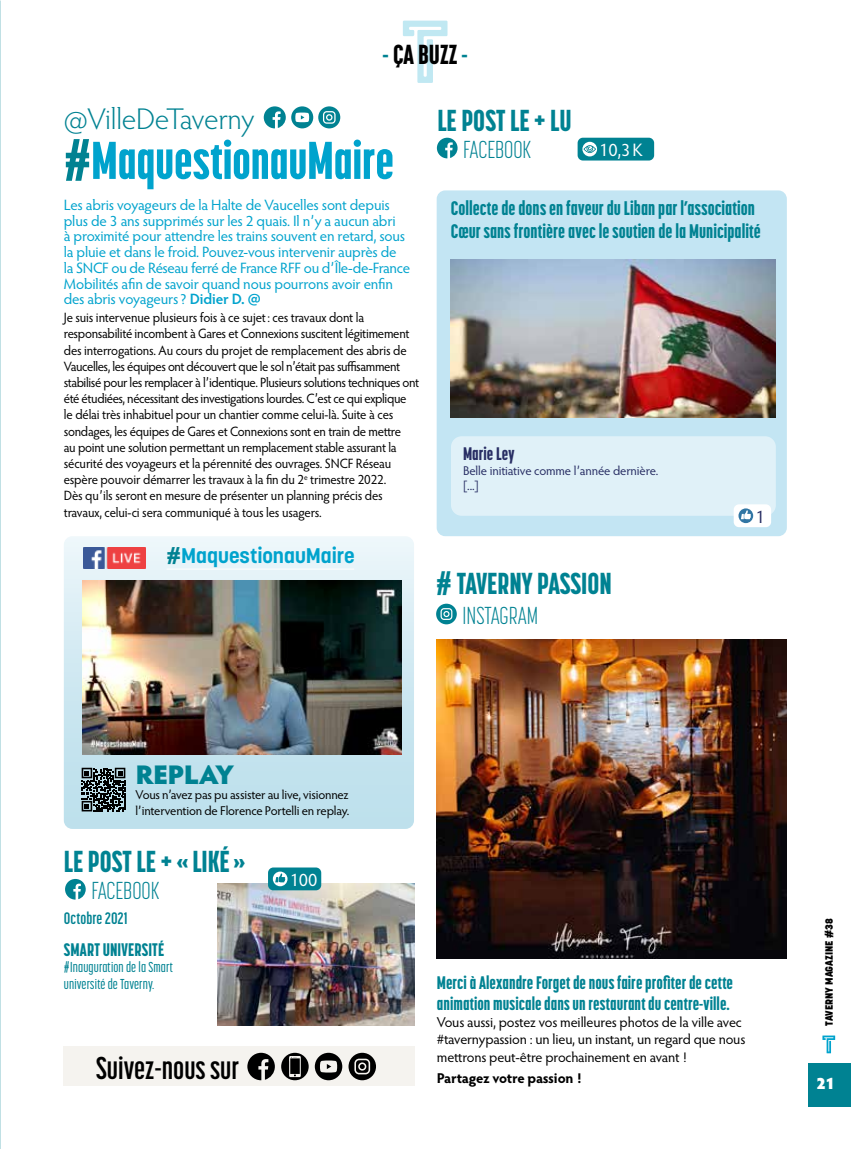
<style>
.page{position:relative;width:851px;height:1149px;background:#fff}
.page>*{position:absolute;margin:0;border:0;box-sizing:border-box;transform-origin:0 0}
.t1{font:800 52.5px "Korolev Compressed";letter-spacing:-.005em;color:#00a3cd}
.t2{font:700 31.35px "Korolev Compressed";color:#000}
.t3{font:800 30px "Korolev Compressed";color:#008292}
.t4{font:300 30px "Hypatia Sans Pro";letter-spacing:-.015em;color:#008292}
.t5{font:800 27.15px "Korolev Compressed";color:#000}
.t6{font:900 27px "Hypatia Sans Pro";letter-spacing:-.03em;color:#008292}
.t7{font:300 24.3px "Korolev Compressed";color:#008292}
.t8{font:700 21px "Korolev";letter-spacing:-.005em;color:#00a3cd}
.t9{font:800 19.5px/23.4px "Korolev Compressed";color:#008292}
.t10{font:800 18px/21.6px "Korolev Compressed";letter-spacing:.005em;color:#008292}
.t11{font:800 18px "Korolev Compressed";letter-spacing:.005em;color:#282e64}
.t12{font:18px "Hypatia Sans Pro";letter-spacing:-.01em;color:#fff}
.t13{font:18px "Hypatia Sans Pro";color:#282e64}
.t14{font:700 16.5px "Korolev Compressed";letter-spacing:.01em;color:#008292}
.t15{font:900 16.5px "Hypatia Sans Pro";color:#fff}
.t16{font:15px/15.8px "Hypatia Sans Pro";letter-spacing:-.015em;color:#00a3cd}
.t17{font:14.25px/17.1px "Hypatia Sans Pro";letter-spacing:-.015em;color:#000}
.t18{font:500 14.25px/16.5px "Korolev Compressed";letter-spacing:.01em;color:#008292}
.t19{font:700 14.25px "Hypatia Sans Pro";letter-spacing:-.02em;color:#000}
.t20{font:13.5px/16.2px "Hypatia Sans Pro";letter-spacing:-.02em;color:#000;scale:.95 1}
.t21{font:12.75px/15.3px "Hypatia Sans Pro";letter-spacing:-.015em;color:#000}
.t22{font:12.75px/15.3px "Hypatia Sans Pro";letter-spacing:-.01em;color:#282e64}
.t23{font:800 10.5px "Korolev";color:#000}
.s1{color:#008292}
.s2{font-weight:600}
</style>
<div class="page">
<svg style="left:64px;top:536px;width:350px;height:292px;background:#cfe7ef"></svg>
<div style="left:64px;top:1045px;width:351px;height:39px;background:#f5f3ef"></div>
<svg style="left:247px;top:1052px;width:28px;height:27px"></svg>
<svg style="left:315px;top:1052px;width:27px;height:27px"></svg>
<svg style="left:348px;top:1052px;width:28px;height:27px"></svg>
<svg style="left:281px;top:1052px;width:27px;height:27px"></svg>
<img style="left:84px;top:547px;width:62px;height:21px">
<hr style="left:167px;top:568px;width:187px;height:1px;background:#fff">
<div style="left:78px;top:764px;width:51px;height:50px;background:#c1e2ed"></div>
<svg style="left:81px;top:767px;width:45px;height:45px"></svg>
<svg style="left:82px;top:767px;width:43px;height:44px"></svg>
<div style="left:808px;top:1062px;width:42px;height:44px;background:#008292"></div>
<svg style="left:822px;top:1035px;width:13px;height:17px"></svg>
<div style="left:436px;top:190px;width:350px;height:346px;background:#c3e5f3;border-radius:9px"></div>
<svg style="left:403px;top:21px;width:44px;height:62px"></svg>
<svg style="left:264px;top:106px;width:76px;height:22px"></svg>
<img style="left:436px;top:639px;width:350px;height:319px">
<svg style="left:436px;top:603px;width:20px;height:21px"></svg>
<img style="left:450px;top:259px;width:325px;height:158px">
<img style="left:83px;top:580px;width:319px;height:174px">
<div style="left:451px;top:436px;width:324px;height:79px;background:#e0f1f8;border-radius:11px"></div>
<div style="left:733px;top:504px;width:38px;height:23px;background:#fff;border-radius:5px"></div>
<svg style="left:738px;top:508px;width:15px;height:15px"></svg>
<svg style="left:740px;top:510px;width:10px;height:9px"></svg>
<svg style="left:437px;top:138px;width:20px;height:20px"></svg>
<svg style="left:65px;top:878px;width:21px;height:21px"></svg>
<img style="left:218px;top:882px;width:197px;height:143px">
<div style="left:268px;top:867px;width:53px;height:23px;background:#008292;border-radius:5px"></div>
<svg style="left:273px;top:871px;width:14px;height:15px"></svg>
<svg style="left:275px;top:873px;width:10px;height:9px"></svg>
<div style="left:577px;top:138px;width:77px;height:22px;background:#008292;border-radius:5px"></div>
<svg style="left:582px;top:142px;width:15px;height:14px"></svg>
<h3 class="t4" style="left:64px;top:99px;width:192px">@VilleDeTaverny</h3>
<h3 class="t5" style="left:382px;top:38px;width:87px"><span class="s1">-</span> ÇA BUZZ <span class="s1">-</span></h3>
<h3 class="t3" style="left:437px;top:102px;width:136px">LE POST LE + LU</h3>
<h1 class="t1" style="left:64px;top:130px;width:332px"><span class="s1">#</span>MaquestionauMaire</h1>
<h3 class="t7" style="left:463px;top:136px;width:69px">FACEBOOK</h3>
<h3 class="t12" style="left:599px;top:138px;width:45px">10,3K</h3>
<p class="t16" style="left:64px;top:196px;width:348px">Les abris voyageurs de la Halte de Vaucelles sont depuis plus de 3 ans supprimés sur les 2 quais. Il n’y a aucun abri<br>à proximité pour attendre les trains souvent en retard, sous la pluie et dans le froid. Pouvez-vous intervenir auprès de<br>la SNCF ou de Réseau ferré de France RFF ou d’Île-de-France Mobilités afin de savoir quand nous pourrons avoir enfin des abris voyageurs? <span class="s2">Didier D. @</span></p>
<p class="t20" style="left:64px;top:309px;width:375px">Je suis intervenue plusieurs fois à ce sujet: ces travaux dont la responsabilité incombent à Gares et Connexions suscitent légitimement des interrogations. Au cours du projet de remplacement des abris de Vaucelles, les équipes ont découvert que le sol n’était pas suffisamment stabilisé pour les remplacer à l’identique. Plusieurs solutions techniques ont été étudiées, nécessitant des investigations lourdes. C’est ce qui explique<br>le délai très inhabituel pour un chantier comme celui-là. Suite à ces sondages, les équipes de Gares et Connexions sont en train de mettre<br>au point une solution permettant un remplacement stable assurant la sécurité des voyageurs et la pérennité des ouvrages. SNCF Réseau espère pouvoir démarrer les travaux à la fin du 2<sup>e</sup> trimestre 2022.<br>Dès qu’ils seront en mesure de présenter un planning précis des travaux, celui-ci sera communiqué à tous les usagers.</p>
<h3 class="t8" style="left:167px;top:542px;width:190px"><span class="s1">#</span>MaquestionauMaire</h3>
<h3 class="t9" style="left:450px;top:196px;width:312px">Collecte de dons en faveur du Liban par l’association<br>Cœur sans frontière avec le soutien de la Municipalité</h3>
<h3 class="t11" style="left:463px;top:442px;width:53px">Marie Ley</h3>
<p class="t22" style="left:463px;top:462px;width:197px">Belle initiative comme l’année dernière. [...]</p>
<h3 class="t3" style="left:436px;top:566px;width:177px"># TAVERNY PASSION</h3>
<h3 class="t7" style="left:462px;top:601px;width:77px">INSTAGRAM</h3>
<h3 class="t13" style="left:755px;top:504px;width:11px">1</h3>
<h3 class="t6" style="left:135px;top:754px;width:100px">REPLAY</h3>
<p class="t21" style="left:135px;top:786px;width:215px">Vous n’avez pas pu assister au live, visionnez l’intervention de Florence Portelli en replay.</p>
<h3 class="t3" style="left:64px;top:843px;width:183px">LE POST LE + « LIKÉ »</h3>
<h3 class="t7" style="left:91px;top:876px;width:69px">FACEBOOK</h3>
<p class="t14" style="left:64px;top:908px;width:65px">Octobre 2021</p>
<h3 class="t10" style="left:64px;top:938px;width:102px">SMART UNIVERSITÉ</h3>
<p class="t18" style="left:64px;top:958px;width:111px">#Inauguration de la Smart université de Taverny.</p>
<h2 class="t2" style="left:96px;top:1050px;width:144px">Suivez-nous sur</h2>
<h3 class="t12" style="left:290px;top:867px;width:29px">100</h3>
<h3 class="t10" style="left:437px;top:970px;width:297px">Merci à Alexandre Forget de nous faire profiter de cette animation musicale dans un restaurant du centre-ville.</h3>
<p class="t17" style="left:437px;top:1013px;width:310px">Vous aussi, postez vos meilleures photos de la ville avec #tavernypassion : un lieu, un instant, un regard que nous mettrons peut-être prochainement en avant !</p>
<p class="t19" style="left:437px;top:1067px;width:146px">Partagez votre passion !</p>
<p class="t23" style="left:822px;top:1025px;width:109px;rotate:-90deg">TAVERNY MAGAZINE #38</p>
<p class="t15" style="left:816px;top:1070px;width:20px">21</p>
</div>
